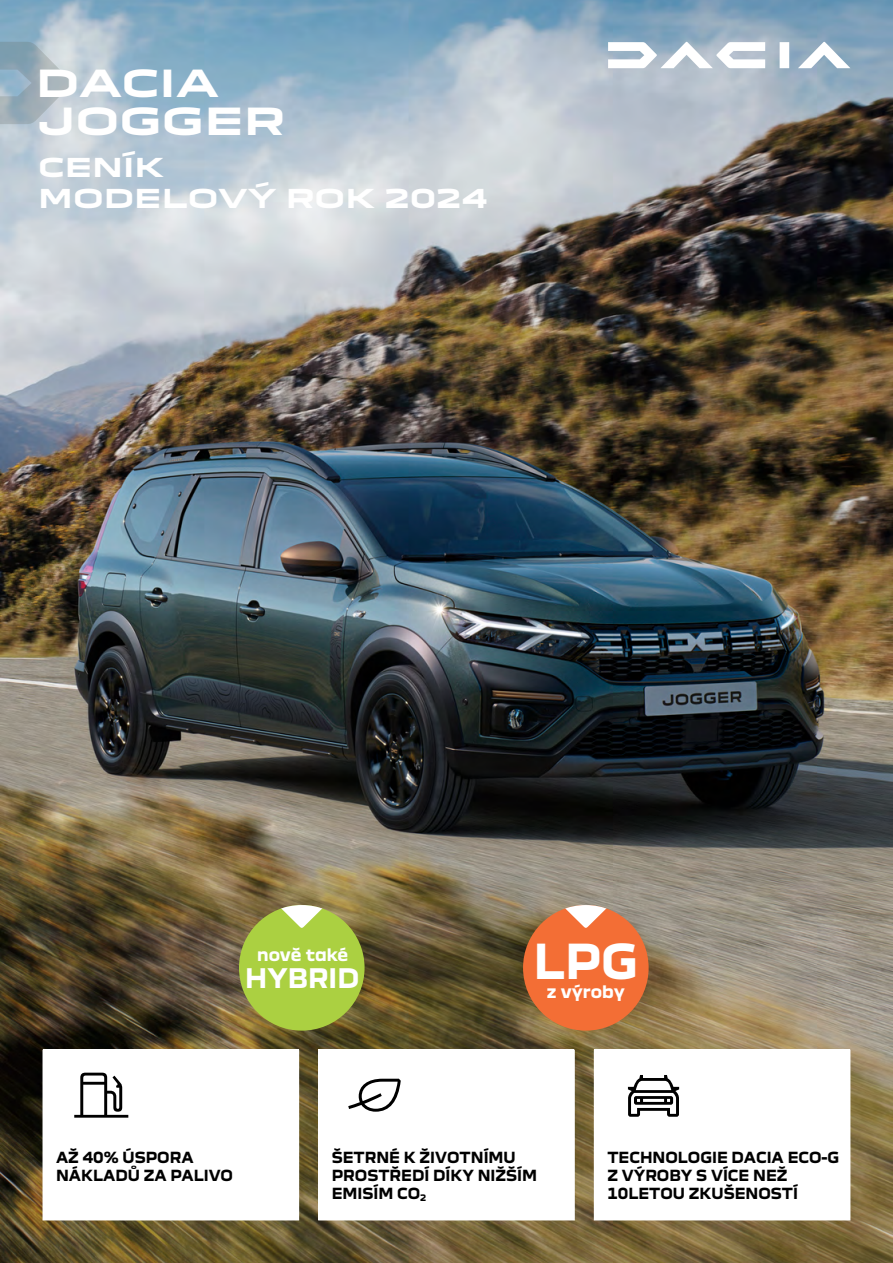
<style>
.page{position:relative;width:893px;height:1263px;background:#fff}
.page>*{position:absolute;margin:0;border:0;box-sizing:border-box;transform-origin:0 0}
.t1{font:700 47.1px "Dacia Block";color:#fff}
.t2{font:700 36.6px/37.5px "Dacia Block Extended";color:#fff}
.t3{font:700 26.4px "Dacia Block";color:#fff}
.t4{font:700 25.5px/31px "Dacia Block Extended";color:#fff}
.t5{font:700 16.8px "Dacia Block";color:#fff}
.t6{font:700 15px/18px "Dacia Block";color:#000}
</style>
<div class="page">
<img style="left:0;top:0;width:893px;height:1263px">
<svg style="left:0;top:42px;width:71px;height:82px;background:#a5b7c2"></svg>
<svg style="left:608px;top:42px;width:242px;height:26px"></svg>
<div style="left:43px;top:1049px;width:255px;height:171px;background:#fff"></div>
<hr style="left:298px;top:1049px;width:1px;height:170px;background:#fff">
<hr style="left:43px;top:1219px;width:256px;height:1px;background:#fff">
<svg style="left:74px;top:1073px;width:54px;height:45px"></svg>
<div style="left:319px;top:1049px;width:255px;height:171px;background:#fff"></div>
<hr style="left:318px;top:1049px;width:2px;height:170px;background:#fff">
<hr style="left:573px;top:1049px;width:2px;height:170px;background:#fff">
<hr style="left:318px;top:1219px;width:257px;height:1px;background:#fff">
<svg style="left:348px;top:1079px;width:53px;height:33px"></svg>
<div style="left:595px;top:1049px;width:255px;height:171px;background:#fff"></div>
<hr style="left:594px;top:1049px;width:1px;height:170px;background:#fff">
<hr style="left:594px;top:1219px;width:256px;height:1px;background:#fff">
<svg style="left:628px;top:1075px;width:51px;height:42px"></svg>
<div style="left:523px;top:905px;width:126px;height:125px;background:#f36e35;border-radius:50%"></div>
<svg style="left:562px;top:905px;width:48px;height:23px"></svg>
<div style="left:239px;top:905px;width:126px;height:125px;background:#abd041;border-radius:50%"></div>
<svg style="left:278px;top:905px;width:48px;height:23px"></svg>
<h2 class="t2" style="left:36px;top:66px;width:251px">DACIA<br>JOGGER</h2>
<h3 class="t4" style="left:38px;top:152px;width:451px">CENÍK<br>MODELOVÝ ROK 2024</h3>
<p class="t5" style="left:257px;top:945px;width:93px">nově také</p>
<h3 class="t3" style="left:245px;top:963px;width:115px">HYBRID</h3>
<h1 class="t1" style="left:533px;top:935px;width:106px">LPG</h1>
<p class="t5" style="left:547px;top:982px;width:79px">z výroby</p>
<p class="t6" style="left:56px;top:1148px;width:179px">AŽ 40% ÚSPORA<br>NÁKLADŮ ZA PALIVO</p>
<p class="t6" style="left:332px;top:1148px;width:207px">ŠETRNÉ K ŽIVOTNÍMU<br>PROSTŘEDÍ DÍKY NIŽŠÍM<br>EMISÍM CO<sub>2</sub></p>
<p class="t6" style="left:607px;top:1148px;width:234px">TECHNOLOGIE DACIA ECO-G<br>Z VÝROBY S VÍCE NEŽ<br>10LETOU ZKUŠENOSTÍ</p>
</div>
